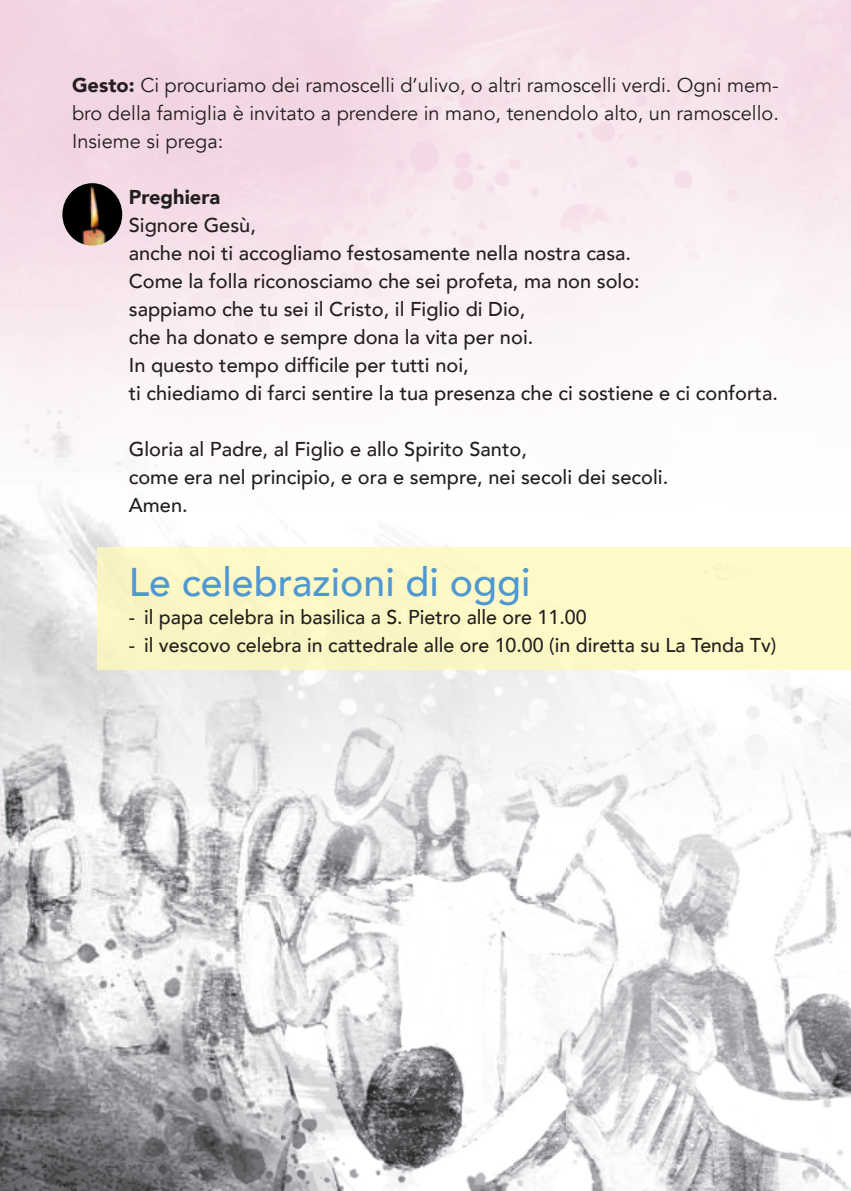
<style>
.page{position:relative;width:851px;height:1191px;background:#fff}
.page>*{position:absolute;margin:0;border:0;box-sizing:border-box;transform-origin:0 0}
.t1{font:500 40px "Avenir";color:#4f98d2}
.t2{font:500 20px/28px "Avenir";color:#231f20}
.t3{font:20px/28px "Avenir";color:#231f20;text-align:justify}
.t4{font:900 20px "Avenir";color:#231f20}
.s1{font-weight:900}
</style>
<div class="page">
<img style="left:0;top:895px;width:850px;height:296px">
<img style="left:0;top:0;width:850px;height:391px">
<img style="left:781px;top:895px;width:69px;height:263px">
<img style="left:0;top:631px;width:281px;height:264px">
<img style="left:281px;top:669px;width:569px;height:226px">
<img style="left:0;top:434px;width:140px;height:197px">
<img style="left:850px;top:547px;width:1px;height:122px">
<div style="left:98px;top:547px;width:752px;height:122px;background:#fef9c6"></div>
<img style="left:62px;top:183px;width:60px;height:63px;border-radius:50%">
<p class="t3" style="left:72px;top:72px;width:708px"><span class="s1">Gesto:</span> Ci procuriamo dei ramoscelli d’ulivo, o altri ramoscelli verdi. Ogni mem&shy;bro della famiglia è invitato a prendere in mano, tenendolo alto, un ramoscello.<br>Insieme si prega:</p>
<p class="t4" style="left:129px;top:184px;width:93px">Preghiera</p>
<p class="t2" style="left:129px;top:212px;width:650px">Signore Gesù,<br>anche noi ti accogliamo festosamente nella nostra casa.<br>Come la folla riconosciamo che sei profeta, ma non solo:<br>sappiamo che tu sei il Cristo, il Figlio di Dio,<br>che ha donato e sempre dona la vita per noi.<br>In questo tempo difficile per tutti noi,<br>ti chiediamo di farci sentire la tua presenza che ci sostiene e ci conforta.</p>
<p class="t2" style="left:129px;top:436px;width:541px">Gloria al Padre, al Figlio e allo Spirito Santo,<br>come era nel principio, e ora e sempre, nei secoli dei secoli.<br>Amen.</p>
<h1 class="t1" style="left:129px;top:556px;width:403px">Le celebrazioni di oggi</h1>
<p class="t2" style="left:129px;top:604px;width:459px">- il papa celebra in basilica a S. Pietro alle ore 11.00</p>
<p class="t2" style="left:129px;top:632px;width:649px">- il vescovo celebra in cattedrale alle ore 10.00 (in diretta su La Tenda Tv)</p>
</div>
